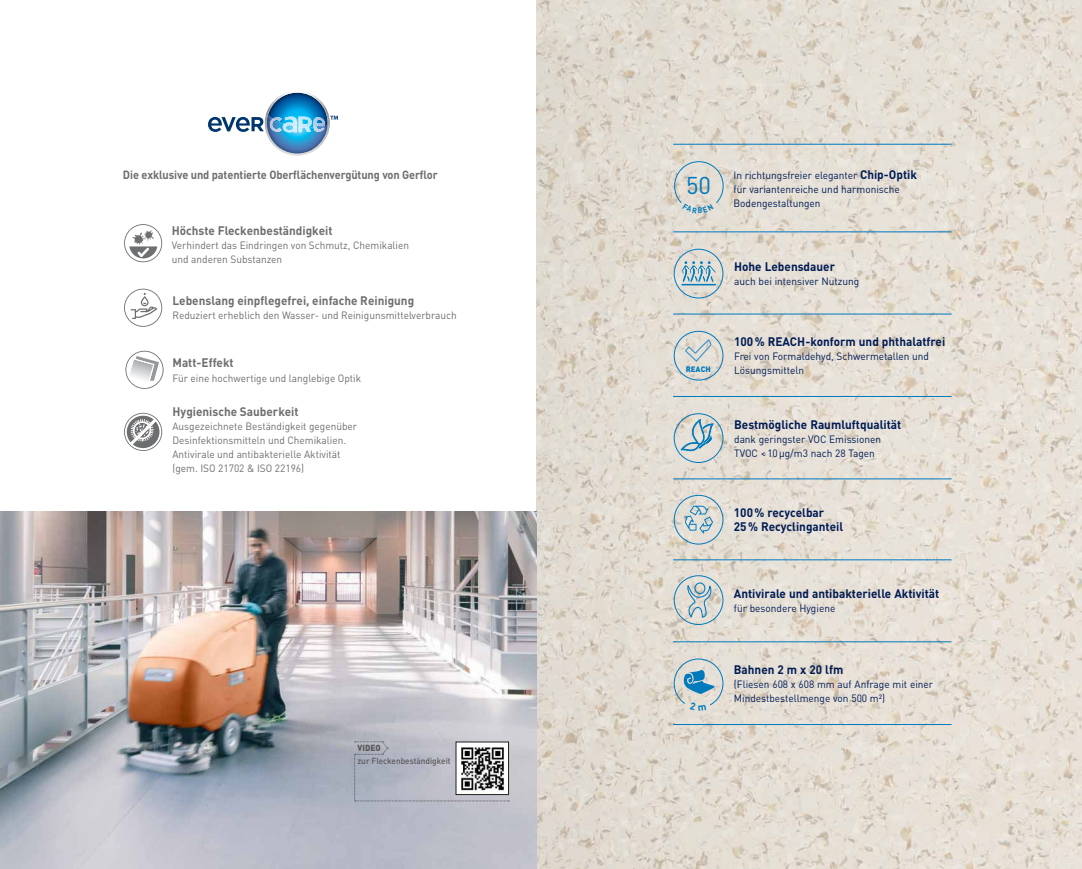
<style>
.page{position:relative;width:1082px;height:869px;background:#fff}
.page>*{position:absolute;margin:0;border:0;box-sizing:border-box;transform-origin:0 0}
.t1{font:23.97px "DIN Pro";color:#0079bd}
.t2{font:700 12.25px/14px "DIN Pro";color:#001b54;scale:.96 1}
.t3{font:700 12.25px "DIN Pro";color:#6d6e70;scale:.96 1}
.t4{font:700 11.72px "DIN Pro";letter-spacing:-.01em;color:#6d6e70;scale:.94 1}
.t5{font:10.5px/14px "DIN Pro";color:#001b54;scale:.96 1}
.t6{font:10.5px/14px "DIN Pro";color:#6d6e70;scale:.96 1}
.t7{font:500 8.75px "DIN Pro";color:#58595b;scale:.94 1}
.t8{font:900 8.75px "DIN Pro";color:#58595b;scale:.94 1}
.t9{font:900 7.79px "DIN Pro";color:#0079bd}
.s1{font-weight:700;font-size:12.25px}
</style>
<div class="page">
<img style="left:536px;top:0;width:545px;height:868px">
<div style="left:673px;top:249px;width:50px;height:49px;border:1px solid #0079bd;border-radius:50%"></div>
<div style="left:673px;top:331px;width:50px;height:49px;border:1px solid #0079bd;border-radius:50%"></div>
<hr style="left:673px;top:231px;width:278px;height:1px;background:#0079bd">
<hr style="left:673px;top:144px;width:278px;height:1px;background:#0079bd">
<hr style="left:673px;top:314px;width:278px;height:1px;background:#0079bd">
<hr style="left:673px;top:396px;width:278px;height:1px;background:#0079bd">
<svg style="left:681px;top:260px;width:35px;height:22px"></svg>
<div style="left:680px;top:283px;width:36px;height:3px;border:1px solid #e9e3d8"></div>
<div style="left:673px;top:413px;width:50px;height:49px;border:1px solid #0079bd;border-radius:50%"></div>
<hr style="left:673px;top:478px;width:278px;height:1px;background:#0079bd">
<hr style="left:673px;top:559px;width:278px;height:1px;background:#0079bd">
<hr style="left:673px;top:724px;width:278px;height:1px;background:#0079bd">
<div style="left:673px;top:494px;width:50px;height:50px;border:1px solid #0079bd;border-radius:50%"></div>
<svg style="left:684px;top:505px;width:29px;height:28px"></svg>
<hr style="left:673px;top:641px;width:278px;height:1px;background:#0079bd">
<svg style="left:684px;top:584px;width:30px;height:41px"></svg>
<div style="left:694px;top:582px;width:11px;height:12px;border:1px solid #0079bf;border-radius:50%"></div>
<div style="left:673px;top:575px;width:50px;height:49px;border:1px solid #0079bd;border-radius:50%"></div>
<svg style="left:684px;top:337px;width:28px;height:25px"></svg>
<svg style="left:680px;top:419px;width:33px;height:32px"></svg>
<img style="left:0;top:511px;width:536px;height:357px">
<svg style="left:208px;top:92px;width:130px;height:64px"></svg>
<svg style="left:354px;top:741px;width:155px;height:60px;background:#abadb5"></svg>
<svg style="left:124px;top:224px;width:38px;height:38px"></svg>
<svg style="left:124px;top:288px;width:38px;height:38px"></svg>
<svg style="left:125px;top:350px;width:39px;height:39px"></svg>
<svg style="left:124px;top:412px;width:38px;height:39px"></svg>
<svg style="left:673px;top:161px;width:51px;height:52px;background:#d8d7d0"></svg>
<svg style="left:673px;top:657px;width:50px;height:53px;background:#b6c9ce"></svg>
<p class="t4" style="left:123px;top:170px;width:336px">Die exklusive und patentierte Oberflächenvergütung von Gerflor</p>
<p class="t3" style="left:172px;top:226px;width:169px">Höchste Fleckenbeständigkeit</p>
<p class="t6" style="left:172px;top:239px;width:249px">Verhindert das Eindringen von Schmutz, Chemikalien und anderen Substanzen</p>
<p class="t3" style="left:172px;top:296px;width:253px">Lebenslang einpflegefrei, einfache Reinigung</p>
<p class="t6" style="left:172px;top:309px;width:298px">Reduziert erheblich den Wasser- und Reinigunsmittelverbrauch</p>
<p class="t3" style="left:172px;top:358px;width:65px">Matt-Effekt</p>
<p class="t6" style="left:172px;top:372px;width:198px">Für eine hochwertige und langlebige Optik</p>
<p class="t3" style="left:172px;top:407px;width:133px">Hygienische Sauberkeit</p>
<p class="t6" style="left:172px;top:420px;width:194px">Ausgezeichnete Beständigkeit gegenüber Desinfektionsmitteln und Chemikalien.<br>Antivirale und antibakterielle Aktivität (gem. ISO 21702 &amp; ISO 22196)</p>
<p class="t8" style="left:357px;top:744px;width:26px">VIDEO</p>
<p class="t7" style="left:357px;top:757px;width:101px">zur Fleckenbeständigkeit</p>
<h1 class="t1" style="left:686px;top:177px;width:26px">50</h1>
<p class="t9" style="left:685px;top:366px;width:26px">REACH</p>
<p class="t5" style="left:733px;top:169px;width:193px">In richtungsfreier eleganter <span class="s1">Chip-Optik </span>für variantenreiche und harmonische</p>
<p class="t5" style="left:733px;top:197px;width:92px">Bodengestaltungen</p>
<p class="t2" style="left:734px;top:261px;width:107px">Hohe Lebensdauer</p>
<p class="t5" style="left:734px;top:275px;width:132px">auch bei intensiver Nutzung</p>
<p class="t2" style="left:734px;top:336px;width:221px">100 % REACH-konform und phthalatfrei</p>
<p class="t5" style="left:734px;top:350px;width:205px">Frei von Formaldehyd, Schwermetallen und<br>Lösungsmitteln</p>
<p class="t2" style="left:734px;top:418px;width:176px">Bestmögliche Raumluftqualität</p>
<p class="t5" style="left:734px;top:433px;width:155px">dank geringster VOC Emissionen<br>TVOC &lt; 10 μg/m3 nach 28 Tagen</p>
<p class="t2" style="left:734px;top:506px;width:115px">100 % recycelbar<br>25 % Recyclinganteil</p>
<p class="t2" style="left:733px;top:588px;width:215px">Antivirale und antibakterielle Aktivität</p>
<p class="t5" style="left:733px;top:602px;width:107px">für besondere Hygiene</p>
<p class="t2" style="left:733px;top:663px;width:115px">Bahnen 2 m x 20 lfm</p>
<p class="t5" style="left:733px;top:678px;width:209px">(Fliesen 608 x 608 mm auf Anfrage mit einer<br>Mindestbestellmenge von 500 m²)</p>
</div>
